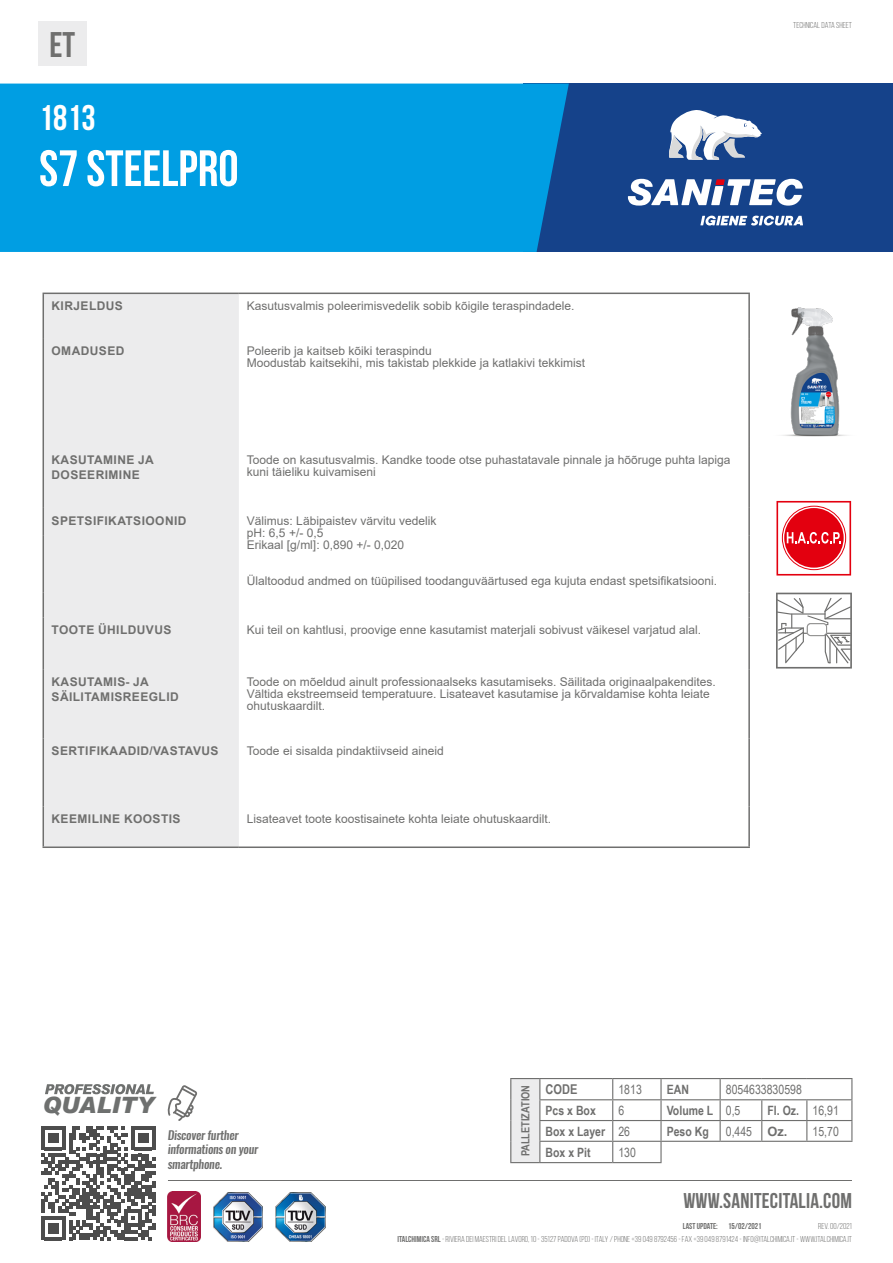
<style>
.page{position:relative;width:893px;height:1263px;background:#fff}
.page>*{position:absolute;margin:0;border:0;box-sizing:border-box;transform-origin:0 0}
.t1{font:700 51px "Bebas Neue";color:#fff}
.t2{font:700 35.7px "Bebas Neue";color:#fff}
.t3{font:700 35.7px "Bebas Neue";color:#6f6f6e}
.t4{font:italic 900 22.5px "Arial";color:#6e706f}
.t5{font:700 21.3px "Bebas Neue";letter-spacing:.01em;color:#6f6f6e}
.t6{font:700 13.5px "Arial Narrow";color:#6f6f6e}
.t7{font:700 12.9px "Arial Narrow";color:#6f6f6e}
.t8{font:12.9px "Arial Narrow";color:#6f6f6e}
.t9{font:12px/12px "Arial";color:#6f6f6e}
.t10{font:700 12px/15.5px "Arial";letter-spacing:.035em;color:#6f6f6e}
.t11{font:italic 500 12px/14.4px "Oswald";letter-spacing:-.02em;color:#6f6f6e}
.t12{font:700 11.25px "Arial Narrow";color:#6f6f6e}
.t13{font:8.55px "Bebas Neue";color:#6f6f6e}
.t14{font:700 8.55px "Bebas Neue";color:#6f6f6e}
.s1{font-weight:400}
.s2{font-family:"Arial";font-weight:700}
.s3{font-weight:700}
</style>
<div class="page">
<hr style="left:168px;top:1180px;width:684px;height:1px;background:#6f6f6e">
<svg style="left:167px;top:1085px;width:30px;height:36px"></svg>
<img style="left:276px;top:1192px;width:49px;height:50px">
<img style="left:213px;top:1192px;width:50px;height:50px">
<img style="left:168px;top:1192px;width:32px;height:50px">
<div style="left:523px;top:84px;width:370px;height:168px;background:#15428a"></div>
<svg style="left:628px;top:179px;width:175px;height:27px"></svg>
<svg style="left:669px;top:110px;width:93px;height:50px"></svg>
<svg style="left:700px;top:216px;width:103px;height:10px"></svg>
<div style="left:0;top:84px;width:569px;height:168px;background:#009ee3"></div>
<svg style="left:776px;top:501px;width:75px;height:74px"></svg>
<svg style="left:776px;top:593px;width:76px;height:75px"></svg>
<div style="left:38px;top:21px;width:49px;height:45px;background:#ececed"></div>
<div style="left:44px;top:294px;width:195px;height:552px;background:#ececed"></div>
<hr style="left:43px;top:293px;width:196px;height:1px;background:#6f6f6e">
<hr style="left:43px;top:294px;width:1px;height:44px;background:#6f6f6e">
<hr style="left:239px;top:293px;width:511px;height:1px;background:#6f6f6e">
<hr style="left:748px;top:294px;width:2px;height:44px;background:#6f6f6e">
<hr style="left:43px;top:338px;width:1px;height:109px;background:#6f6f6e">
<hr style="left:748px;top:338px;width:2px;height:109px;background:#6f6f6e">
<hr style="left:43px;top:447px;width:1px;height:61px;background:#6f6f6e">
<hr style="left:748px;top:447px;width:2px;height:61px;background:#6f6f6e">
<svg style="left:43px;top:508px;width:1px;height:27px"></svg>
<hr style="left:748px;top:508px;width:2px;height:27px;background:#6f6f6e">
<hr style="left:43px;top:535px;width:1px;height:58px;background:#6f6f6e">
<hr style="left:748px;top:535px;width:2px;height:58px;background:#6f6f6e">
<svg style="left:43px;top:593px;width:1px;height:25px"></svg>
<hr style="left:748px;top:593px;width:2px;height:25px;background:#6f6f6e">
<hr style="left:43px;top:618px;width:1px;height:51px;background:#6f6f6e">
<hr style="left:748px;top:618px;width:2px;height:51px;background:#6f6f6e">
<hr style="left:43px;top:669px;width:1px;height:69px;background:#6f6f6e">
<hr style="left:748px;top:669px;width:2px;height:69px;background:#6f6f6e">
<hr style="left:43px;top:738px;width:1px;height:68px;background:#6f6f6e">
<hr style="left:748px;top:738px;width:2px;height:68px;background:#6f6f6e">
<hr style="left:43px;top:806px;width:1px;height:40px;background:#6f6f6e">
<hr style="left:748px;top:806px;width:2px;height:40px;background:#6f6f6e">
<hr style="left:43px;top:846px;width:196px;height:2px;background:#6f6f6e">
<hr style="left:239px;top:846px;width:511px;height:2px;background:#6f6f6e">
<div style="left:511px;top:1078px;width:29px;height:84px;background:#ececed"></div>
<svg style="left:612px;top:1079px;width:1px;height:83px"></svg>
<hr style="left:660px;top:1142px;width:2px;height:20px;background:#6f6f6e">
<hr style="left:660px;top:1079px;width:2px;height:20px;background:#6f6f6e">
<hr style="left:660px;top:1100px;width:2px;height:20px;background:#6f6f6e">
<hr style="left:660px;top:1121px;width:2px;height:20px;background:#6f6f6e">
<svg style="left:720px;top:1079px;width:1px;height:62px"></svg>
<svg style="left:539px;top:1079px;width:1px;height:83px"></svg>
<svg style="left:761px;top:1100px;width:1px;height:41px"></svg>
<svg style="left:806px;top:1100px;width:1px;height:41px"></svg>
<hr style="left:510px;top:1078px;width:30px;height:1px;background:#6f6f6e">
<svg style="left:510px;top:1079px;width:1px;height:83px"></svg>
<hr style="left:510px;top:1162px;width:30px;height:1px;background:#6f6f6e">
<hr style="left:540px;top:1078px;width:73px;height:1px;background:#6f6f6e">
<hr style="left:613px;top:1078px;width:48px;height:1px;background:#6f6f6e">
<hr style="left:661px;top:1078px;width:59px;height:1px;background:#6f6f6e">
<hr style="left:720px;top:1078px;width:42px;height:1px;background:#6f6f6e">
<hr style="left:762px;top:1078px;width:45px;height:1px;background:#6f6f6e">
<hr style="left:807px;top:1078px;width:45px;height:1px;background:#6f6f6e">
<hr style="left:539px;top:1099px;width:74px;height:1px;background:#6f6f6e">
<hr style="left:613px;top:1099px;width:48px;height:1px;background:#6f6f6e">
<hr style="left:661px;top:1099px;width:59px;height:1px;background:#6f6f6e">
<hr style="left:720px;top:1099px;width:42px;height:1px;background:#6f6f6e">
<hr style="left:762px;top:1099px;width:45px;height:1px;background:#6f6f6e">
<hr style="left:807px;top:1099px;width:45px;height:1px;background:#6f6f6e">
<hr style="left:539px;top:1120px;width:74px;height:1px;background:#6f6f6e">
<hr style="left:613px;top:1120px;width:48px;height:1px;background:#6f6f6e">
<hr style="left:661px;top:1120px;width:59px;height:1px;background:#6f6f6e">
<hr style="left:720px;top:1120px;width:42px;height:1px;background:#6f6f6e">
<hr style="left:762px;top:1120px;width:45px;height:1px;background:#6f6f6e">
<hr style="left:807px;top:1120px;width:45px;height:1px;background:#6f6f6e">
<svg style="left:851px;top:1079px;width:1px;height:62px"></svg>
<hr style="left:539px;top:1141px;width:74px;height:1px;background:#6f6f6e">
<hr style="left:613px;top:1141px;width:48px;height:1px;background:#6f6f6e">
<hr style="left:661px;top:1141px;width:59px;height:1px;background:#6f6f6e">
<hr style="left:720px;top:1141px;width:42px;height:1px;background:#6f6f6e">
<hr style="left:762px;top:1141px;width:45px;height:1px;background:#6f6f6e">
<hr style="left:807px;top:1141px;width:45px;height:1px;background:#6f6f6e">
<hr style="left:540px;top:1162px;width:73px;height:1px;background:#6f6f6e">
<hr style="left:613px;top:1162px;width:49px;height:1px;background:#6f6f6e">
<svg style="left:41px;top:1126px;width:114px;height:114px"></svg>
<svg style="left:45px;top:1084px;width:109px;height:10px"></svg>
<img style="left:748px;top:303px;width:99px;height:135px">
<h2 class="t3" style="left:49px;top:25px;width:27px">ET</h2>
<h2 class="t2" style="left:39px;top:98px;width:58px">1813</h2>
<h1 class="t1" style="left:39px;top:140px;width:201px">S7 STEELPRO</h1>
<p class="t10" style="left:52px;top:298px;width:73px">KIRJELDUS</p>
<p class="t9" style="left:247px;top:300px;width:329px">Kasutusvalmis poleerimisvedelik sobib kõigile teraspindadele.</p>
<p class="t10" style="left:52px;top:343px;width:74px">OMADUSED</p>
<p class="t9" style="left:247px;top:345px;width:340px">Poleerib ja kaitseb kõiki teraspindu<br>Moodustab kaitsekihi, mis takistab plekkide ja katlakivi tekkimist</p>
<p class="t10" style="left:52px;top:452px;width:104px">KASUTAMINE JA<br>DOSEERIMINE</p>
<p class="t9" style="left:247px;top:453px;width:485px">Toode on kasutusvalmis. Kandke toode otse puhastatavale pinnale ja hõõruge puhta lapiga kuni täieliku kuivamiseni</p>
<p class="t10" style="left:52px;top:513px;width:136px">SPETSIFIKATSIOONID</p>
<p class="t9" style="left:247px;top:514px;width:191px">Välimus: Läbipaistev värvitu vedelik pH: 6,5 +/- 0,5<br>Erikaal [g/ml]: 0,890 +/- 0,020</p>
<p class="t9" style="left:247px;top:574px;width:472px">Ülaltoodud andmed on tüüpilised toodanguväärtused ega kujuta endast spetsifikatsiooni.</p>
<p class="t10" style="left:52px;top:623px;width:121px">TOOTE ÜHILDUVUS</p>
<p class="t9" style="left:247px;top:624px;width:456px">Kui teil on kahtlusi, proovige enne kasutamist materjali sobivust väikesel varjatud alal.</p>
<p class="t10" style="left:52px;top:674px;width:129px">KASUTAMIS- JA<br>SÄILITAMISREEGLID</p>
<p class="t9" style="left:247px;top:676px;width:470px">Toode on mõeldud ainult professionaalseks kasutamiseks. Säilitada originaalpakendites.<br>Vältida ekstreemseid temperatuure. Lisateavet kasutamise ja kõrvaldamise kohta leiate ohutuskaardilt.</p>
<p class="t10" style="left:52px;top:743px;width:169px">SERTIFIKAADID/VASTAVUS</p>
<p class="t9" style="left:247px;top:745px;width:198px">Toode ei sisalda pindaktiivseid aineid</p>
<p class="t10" style="left:52px;top:811px;width:130px">KEEMILINE KOOSTIS</p>
<p class="t9" style="left:247px;top:813px;width:306px">Lisateavet toote koostisainete kohta leiate ohutuskaardilt.</p>
<p class="t13" style="left:793px;top:20px;width:60px">TECHNICAL DATA SHEET</p>
<h3 class="t4" style="left:43px;top:1091px;width:113px">QUALITY</h3>
<p class="t11" style="left:168px;top:1128px;width:92px">Discover further informations on your smartphone.</p>
<p class="t12" style="left:517px;top:1156px;width:73px;rotate:-90deg">PALLETIZATION</p>
<p class="t6" style="left:546px;top:1079px;width:33px">CODE</p>
<p class="t8" style="left:618px;top:1080px;width:25px">1813</p>
<p class="t7" style="left:667px;top:1079px;width:24px">EAN</p>
<p class="t8" style="left:726px;top:1080px;width:78px">8054633830598</p>
<p class="t7" style="left:546px;top:1100px;width:52px">Pcs x Box</p>
<p class="t8" style="left:618px;top:1101px;width:7px">6</p>
<p class="t7" style="left:667px;top:1100px;width:75px">Volume L <span class="s1">0,5</span></p>
<p class="t7" style="left:767px;top:1100px;width:73px">Fl. Oz. <span class="s1">16,91</span></p>
<p class="t7" style="left:546px;top:1121px;width:86px">Box x Layer <span class="s1">26</span></p>
<p class="t7" style="left:667px;top:1121px;width:44px">Peso Kg</p>
<p class="t8" style="left:726px;top:1121px;width:63px">0,445 <span class="s2">Oz.</span></p>
<p class="t8" style="left:813px;top:1121px;width:28px">15,70</p>
<p class="t7" style="left:546px;top:1142px;width:47px">Box x Pit</p>
<p class="t8" style="left:618px;top:1142px;width:19px">130</p>
<h3 class="t5" style="left:683px;top:1189px;width:170px">WWW.SANITECITALIA.COM</h3>
<p class="t13" style="left:398px;top:1234px;width:456px"><span class="s3">ITALCHIMICA SRL</span> - RIVIERA DEI MAESTRI DEL LAVORO, 10 - 35127 PADOVA (PD) - ITALY / PHONE +39 049 8792456 - FAX +39 049 8791424 - INFO@ITALCHIMICA.IT - WWW.ITALCHIMICA.IT</p>
<p class="t14" style="left:683px;top:1221px;width:80px">LAST UPDATE: 15/02/2021</p>
<p class="t13" style="left:818px;top:1221px;width:35px">REV. 00/2021</p>
</div>
